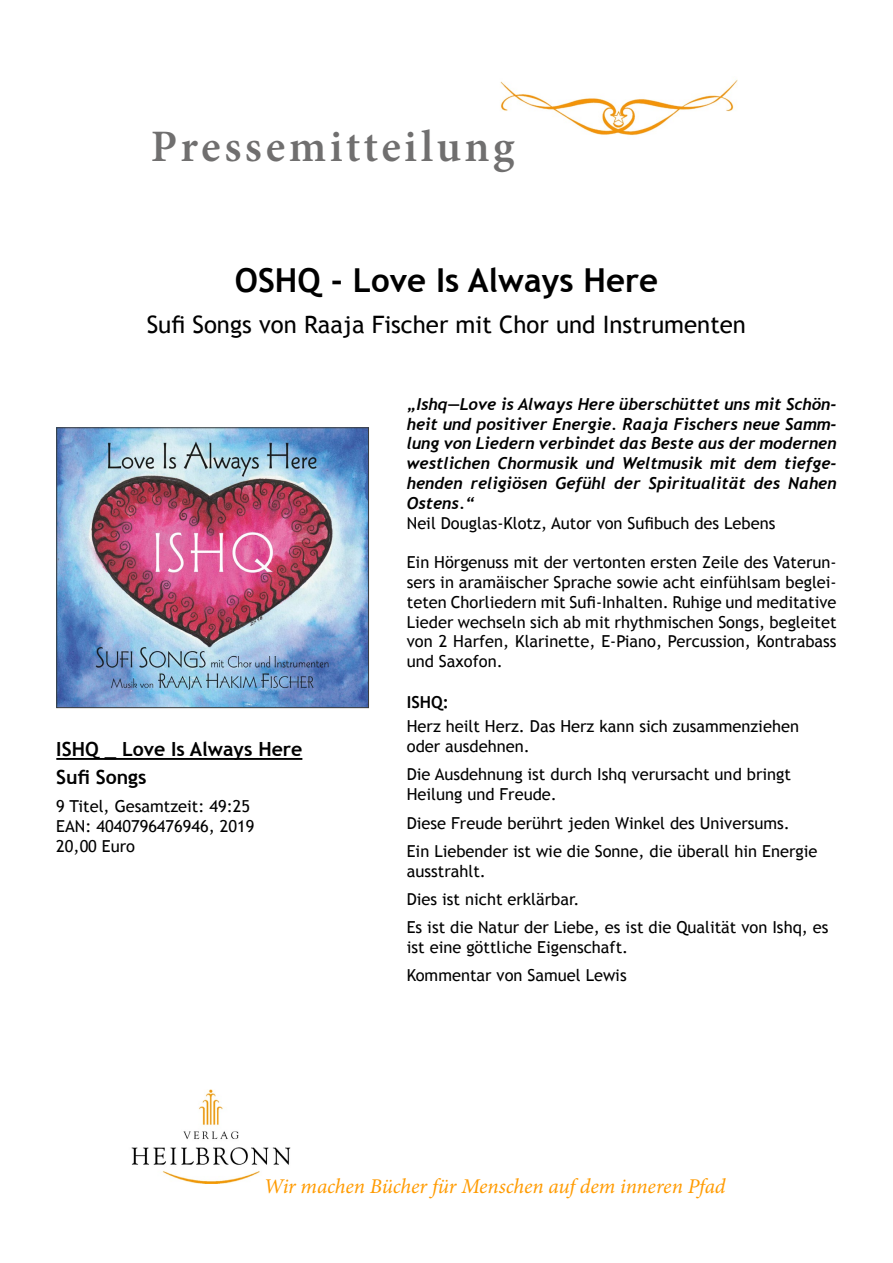
<style>
.page{position:relative;width:893px;height:1263px;background:#fff}
.page>*{position:absolute;margin:0;border:0;box-sizing:border-box;transform-origin:0 0}
.t1{font:600 45px "Minion Pro";letter-spacing:.075em;color:#706f6f}
.t2{font:700 33px "Trebuchet MS";color:#000}
.t3{font:24px "Trebuchet MS";color:#000}
.t4{font:italic 21px "Minion Pro";letter-spacing:-.005em;color:#ff9b00}
.t5{font:700 19.5px/27.6px "Trebuchet MS";color:#000}
.t6{font:16.5px/19.8px "Trebuchet MS";color:#000}
.t7{font:italic 700 16.5px/19.8px "Trebuchet";color:#000;text-align:justify}
.t8{font:700 16.5px "Trebuchet MS";color:#000}
</style>
<div class="page">
<img style="left:500px;top:79px;width:238px;height:57px">
<img style="left:131px;top:1089px;width:160px;height:94px">
<img style="left:58px;top:429px;width:309px;height:277px">
<div style="left:56px;top:427px;width:313px;height:281px;border:1px solid #3c3c3b"></div>
<hr style="left:56px;top:758px;width:246px;height:2px;background:#000">
<h1 class="t1" style="left:151px;top:115px;width:365px">Pressemitteilung</h1>
<h2 class="t2" style="left:235px;top:260px;width:425px">OSHQ - Love Is Always Here</h2>
<h3 class="t3" style="left:147px;top:311px;width:601px">Sufi Songs von Raaja Fischer mit Chor und Instrumenten</h3>
<p class="t5" style="left:56px;top:736px;width:248px">ISHQ _ Love Is Always Here<br>Sufi Songs</p>
<p class="t6" style="left:56px;top:797px;width:200px">9 Titel, Gesamtzeit: 49:25<br>EAN: 4040796476946, 2019<br>20,00 Euro</p>
<p class="t7" style="left:407px;top:394px;width:431px">„Ishq—Love is Always Here überschüttet uns mit Schön&shy;heit und positiver Energie. Raaja Fischers neue Samm&shy;lung von Liedern verbindet das Beste aus der modernen westlichen Chormusik und Weltmusik mit dem tiefge&shy;henden religiösen Gefühl der Spiritualität des Nahen Ostens.“</p>
<p class="t6" style="left:407px;top:513px;width:370px">Neil Douglas-Klotz, Autor von Sufibuch des Lebens</p>
<p class="t6" style="left:407px;top:553px;width:431px;text-align:justify">Ein Hörgenuss mit der vertonten ersten Zeile des Vaterun&shy;sers in aramäischer Sprache sowie acht einfühlsam beglei&shy;teten Chorliedern mit Sufi-Inhalten. Ruhige und meditative Lieder wechseln sich ab mit rhythmischen Songs, begleitet von 2 Harfen, Klarinette, E-Piano, Percussion, Kontrabass und Saxofon.</p>
<p class="t8" style="left:407px;top:692px;width:44px">ISHQ:</p>
<p class="t6" style="left:407px;top:717px;width:394px">Herz heilt Herz. Das Herz kann sich zusammenziehen oder ausdehnen.</p>
<p class="t6" style="left:407px;top:765px;width:386px">Die Ausdehnung ist durch Ishq verursacht und bringt<br>Heilung und Freude.</p>
<p class="t6" style="left:407px;top:809px;width:412px;line-height:28.3px">Diese Freude berührt jeden Winkel des Universums.<br>Ein Liebender ist wie die Sonne, die überall hin Energie</p>
<p class="t6" style="left:407px;top:857px;width:423px;line-height:28.3px">ausstrahlt.<br>Dies ist nicht erklärbar.<br>Es ist die Natur der Liebe, es ist die Qualität von Ishq, es</p>
<p class="t6" style="left:407px;top:933px;width:223px;line-height:28.3px">ist eine göttliche Eigenschaft.<br>Kommentar von Samuel Lewis</p>
<p class="t4" style="left:264px;top:1171px;width:463px">Wir machen Bücher für Menschen auf dem inneren Pfad</p>
</div>
